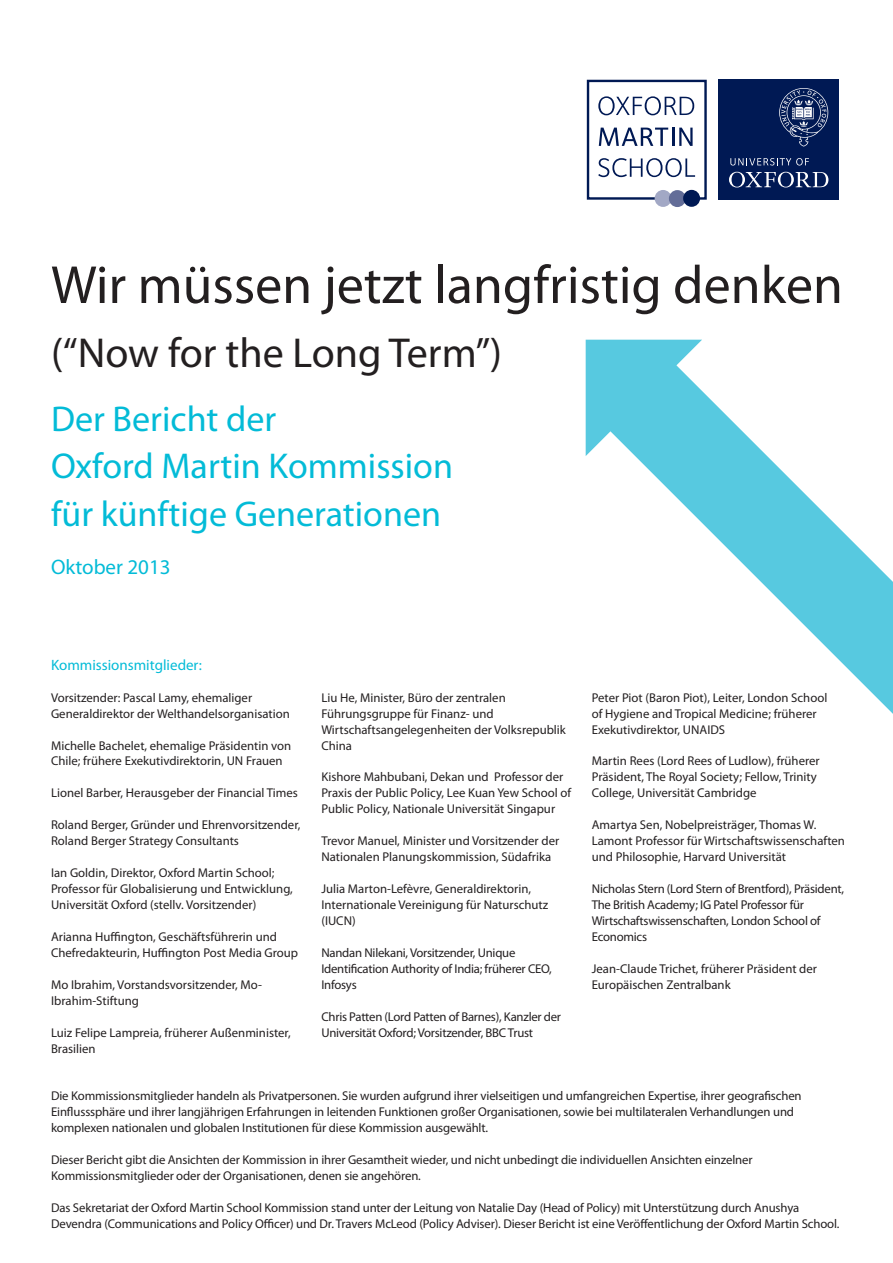
<style>
.page{position:relative;width:893px;height:1263px;background:#fff}
.page>*{position:absolute;margin:0;border:0;box-sizing:border-box;transform-origin:0 0}
.Headline{font:54px "Myriad Pro";color:#231f20}
.Headline-2{font:42px "Myriad Pro";color:#231f20}
.Headline-3{font:36px/47.8px "Myriad Pro";color:#03bbd7}
.Body_Head{font:21px "Myriad Pro";color:#03bbd7}
.Body_Head-2{font:15px "Myriad Pro";color:#03bbd7}
.body{font:12.75px/15.9px "Myriad Pro";letter-spacing:-.005em;color:#231f20}
</style>
<div class="page">
<div style="left:719px;top:80px;width:120px;height:120px;background:#001954"></div>
<svg style="left:729px;top:172px;width:99px;height:15px"></svg>
<svg style="left:730px;top:158px;width:79px;height:8px"></svg>
<svg style="left:779px;top:88px;width:49px;height:59px"></svg>
<div style="left:587px;top:80px;width:120px;height:120px;border:2px solid #001954"></div>
<div style="left:655px;top:190px;width:17px;height:17px;background:#a2a8c5;border-radius:50%"></div>
<div style="left:669px;top:190px;width:17px;height:17px;background:#636d98;border-radius:50%"></div>
<div style="left:683px;top:190px;width:17px;height:17px;background:#001954;border-radius:50%"></div>
<svg style="left:598px;top:96px;width:96px;height:19px"></svg>
<svg style="left:599px;top:128px;width:94px;height:18px"></svg>
<svg style="left:598px;top:158px;width:97px;height:19px"></svg>
<svg style="left:586px;top:340px;width:307px;height:374px"></svg>
<p class="Headline" style="left:51px;top:252px;width:793px">Wir müssen jetzt langfristig denken</p>
<p class="Headline-2" style="left:51px;top:327px;width:453px">(“Now for the Long Term”)</p>
<p class="Headline-3" style="left:51px;top:394px;width:227px">Der Bericht der</p>
<p class="Headline-3" style="left:51px;top:442px;width:403px">Oxford Martin Kommission für künftige Generationen</p>
<p class="Body_Head" style="left:51px;top:554px;width:121px">Oktober 2013</p>
<p class="Body_Head-2" style="left:51px;top:655px;width:152px">Kommissionsmitglieder:</p>
<p class="body" style="left:51px;top:689px;width:240px">Vorsitzender: Pascal Lamy, ehemaliger<br>Generaldirektor der Welthandelsorganisation</p>
<p class="body" style="left:51px;top:737px;width:242px">Michelle Bachelet, ehemalige Präsidentin von<br>Chile; frühere Exekutivdirektorin, UN Frauen</p>
<p class="body" style="left:51px;top:785px;width:248px">Lionel Barber, Herausgeber der Financial Times</p>
<p class="body" style="left:51px;top:817px;width:251px">Roland Berger, Gründer und Ehrenvorsitzender,<br>Roland Berger Strategy Consultants</p>
<p class="body" style="left:51px;top:865px;width:243px">Ian Goldin, Direktor, Oxford Martin School;<br>Professor für Globalisierung und Entwicklung,<br>Universität Oxford (stellv. Vorsitzender)</p>
<p class="body" style="left:51px;top:928px;width:249px">Arianna Huffington, Geschäftsführerin und<br>Chefredakteurin, Huffington Post Media Group</p>
<p class="body" style="left:51px;top:976px;width:212px">Mo Ibrahim, Vorstandsvorsitzender, Mo-<br>Ibrahim-Stiftung</p>
<p class="body" style="left:51px;top:1024px;width:241px">Luiz Felipe Lampreia, früherer Außenminister,<br>Brasilien</p>
<p class="body" style="left:321px;top:689px;width:246px">Liu He, Minister, Büro der zentralen<br>Führungsgruppe für Finanz- und<br>Wirtschaftsangelegenheiten der Volksrepublik<br>China</p>
<p class="body" style="left:321px;top:769px;width:251px">Kishore Mahbubani, Dekan und Professor der<br>Praxis der Public Policy, Lee Kuan Yew School of<br>Public Policy, Nationale Universität Singapur</p>
<p class="body" style="left:321px;top:833px;width:239px">Trevor Manuel, Minister und Vorsitzender der<br>Nationalen Planungskommission, Südafrika</p>
<p class="body" style="left:321px;top:880px;width:228px">Julia Marton-Lefèvre, Generaldirektorin,<br>Internationale Vereinigung für Naturschutz (IUCN)</p>
<p class="body" style="left:321px;top:944px;width:232px">Nandan Nilekani, Vorsitzender, Unique<br>Identification Authority of India; früherer CEO,<br>Infosys</p>
<p class="body" style="left:321px;top:1008px;width:241px">Chris Patten (Lord Patten of Barnes), Kanzler der<br>Universität Oxford; Vorsitzender, BBC Trust</p>
<p class="body" style="left:592px;top:689px;width:237px">Peter Piot (Baron Piot), Leiter, London School of Hygiene and Tropical Medicine; früherer<br>Exekutivdirektor, UNAIDS</p>
<p class="body" style="left:592px;top:753px;width:229px">Martin Rees (Lord Rees of Ludlow), früherer<br>Präsident, The Royal Society; Fellow, Trinity<br>College, Universität Cambridge</p>
<p class="body" style="left:592px;top:817px;width:255px">Amartya Sen, Nobelpreisträger, Thomas W.<br>Lamont Professor für Wirtschaftswissenschaften und Philosophie, Harvard Universität</p>
<p class="body" style="left:592px;top:880px;width:254px">Nicholas Stern (Lord Stern of Brentford), Präsident, The British Academy; IG Patel Professor für Wirtschaftswissenschaften, London School of Economics</p>
<p class="body" style="left:592px;top:960px;width:227px">Jean-Claude Trichet, früherer Präsident der<br>Europäischen Zentralbank</p>
<p class="body" style="left:51px;top:1088px;width:752px">Die Kommissionsmitglieder handeln als Privatpersonen. Sie wurden aufgrund ihrer vielseitigen und umfangreichen Expertise, ihrer geografischen<br>Einflusssphäre und ihrer langjährigen Erfahrungen in leitenden Funktionen großer Organisationen, sowie bei multilateralen Verhandlungen und komplexen nationalen und globalen Institutionen für diese Kommission ausgewählt.</p>
<p class="body" style="left:51px;top:1152px;width:703px">Dieser Bericht gibt die Ansichten der Kommission in ihrer Gesamtheit wieder, und nicht unbedingt die individuellen Ansichten einzelner<br>Kommissionsmitglieder oder der Organisationen, denen sie angehören.</p>
<p class="body" style="left:51px;top:1199px;width:790px">Das Sekretariat der Oxford Martin School Kommission stand unter der Leitung von Natalie Day (Head of Policy) mit Unterstützung durch Anushya<br>Devendra (Communications and Policy Officer) und Dr. Travers McLeod (Policy Adviser). Dieser Bericht ist eine Veröffentlichung der Oxford Martin School.</p>
</div>
